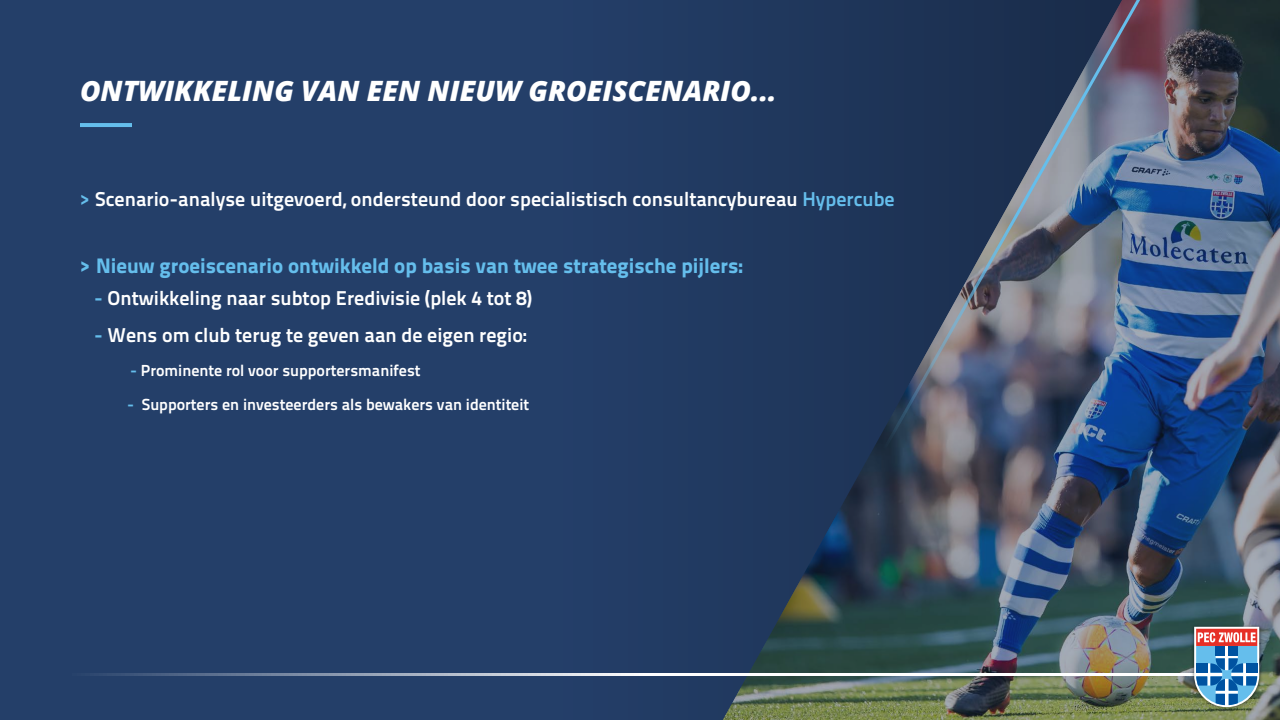
<style>
.page{position:relative;width:1280px;height:720px;background:#243f69}
.page>*{position:absolute;margin:0;border:0;box-sizing:border-box;transform-origin:0 0}
.t1{font:italic 800 28px "Open Sans";color:#fff}
.t2{font:800 21px "Titillium Text 22 L";color:#65beec}
.t3{font:700 20px "Titillium Text 22 L";color:#fff}
.t4{font:700 16px "Titillium Text 22 L";color:#fff}
.s1{color:#65beec}
</style>
<div class="page">
<hr style="left:80px;top:123px;width:52px;height:4px;background:#65beec">
<img style="left:723px;top:0;width:557px;height:720px">
<svg style="left:880px;top:0;width:277px;height:453px;background:#43536f"></svg>
<hr style="left:72px;top:673px;width:1128px;height:3px;background:#fff">
<img style="left:1189px;top:622px;width:75px;height:90px">
<svg style="left:1194px;top:627px;width:65px;height:80px;background:#8195b1"></svg>
<h1 class="t1" style="left:80px;top:70px;width:698px">ONTWIKKELING VAN EEN NIEUW GROEISCENARIO...</h1>
<p class="t3" style="left:80px;top:183px;width:816px"><span class="s1">&gt;</span> Scenario-analyse uitgevoerd, ondersteund door specialistisch consultancybureau <span class="s1">Hypercube</span></p>
<p class="t2" style="left:80px;top:249px;width:665px">&gt; Nieuw groeiscenario ontwikkeld op basis van twee strategische pijlers:</p>
<p class="t3" style="left:94px;top:283px;width:439px"><span class="s1">-</span> Ontwikkeling naar subtop Eredivisie (plek 4 tot 8)</p>
<p class="t3" style="left:94px;top:320px;width:435px"><span class="s1">-</span> Wens om club terug te geven aan de eigen regio:</p>
<p class="t4" style="left:130px;top:358px;width:292px"><span class="s1">-</span> Prominente rol voor supportersmanifest</p>
<p class="t4" style="left:127px;top:392px;width:403px"><span class="s1">-</span> Supporters en investeerders als bewakers van identiteit</p>
</div>
